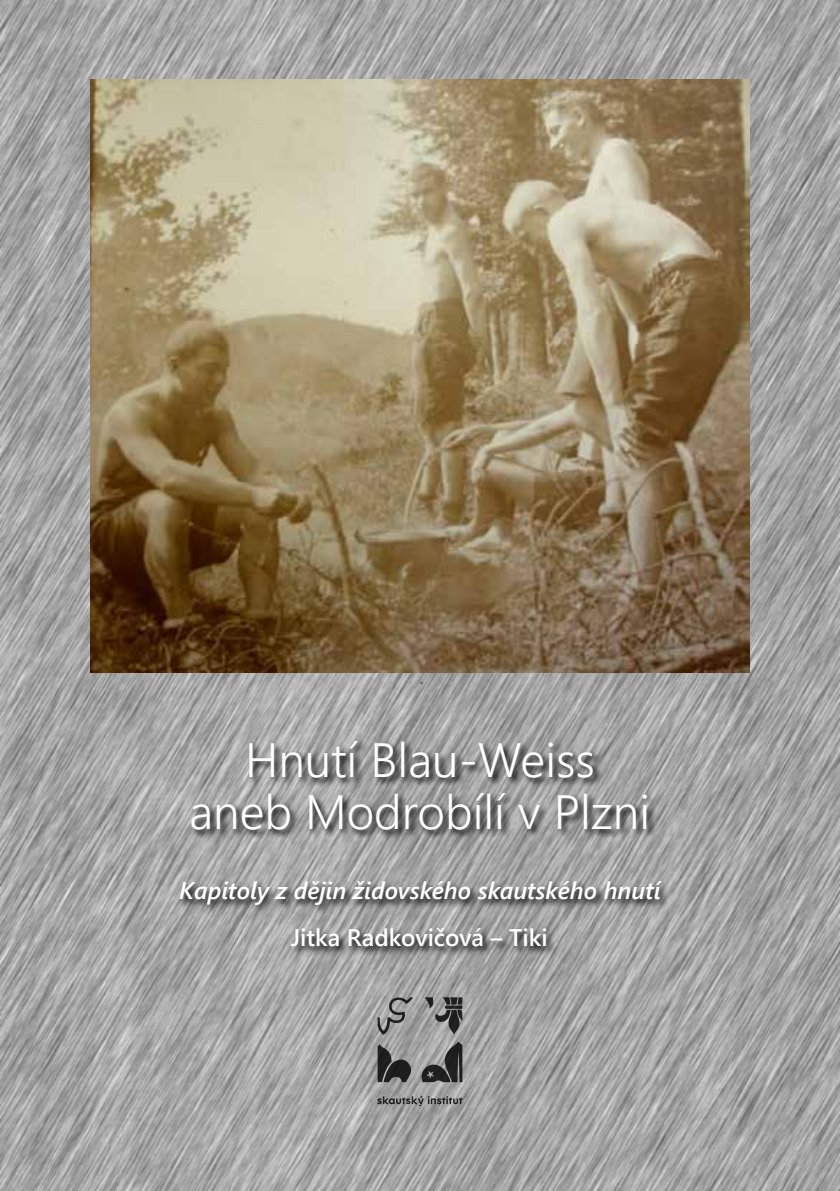
<style>
.page{position:relative;width:840px;height:1191px;background:#fff}
.page>*{position:absolute;margin:0;border:0;box-sizing:border-box;transform-origin:0 0}
.t1{font:300 48px/52px "Segoe UI";color:#fff;text-align:center}
.t2{font:italic 600 24px "Segoe UI";color:#fff}
.t3{font:600 24px "Segoe UI";color:#fff}
</style>
<div class="page">
<img style="left:0;top:0;width:839px;height:1191px">
<img style="left:91px;top:80px;width:657px;height:592px">
<svg style="left:377px;top:996px;width:36px;height:38px"></svg>
<svg style="left:420px;top:1041px;width:42px;height:41px;background:#646464"></svg>
<svg style="left:377px;top:1044px;width:36px;height:38px"></svg>
<svg style="left:424px;top:997px;width:38px;height:37px"></svg>
<svg style="left:377px;top:1096px;width:85px;height:10px"></svg>
<svg style="left:178px;top:739px;width:493px;height:216px;background:#959595"></svg>
<h1 class="t1" style="left:189px;top:733px;width:462px">Hnutí Blau-Weiss aneb Modrobílí v Plzni</h1>
<p class="t2" style="left:179px;top:871px;width:483px">Kapitoly z dějin židovského skautského hnutí</p>
<p class="t3" style="left:290px;top:918px;width:258px">Jitka Radkovičová – Tiki</p>
</div>
